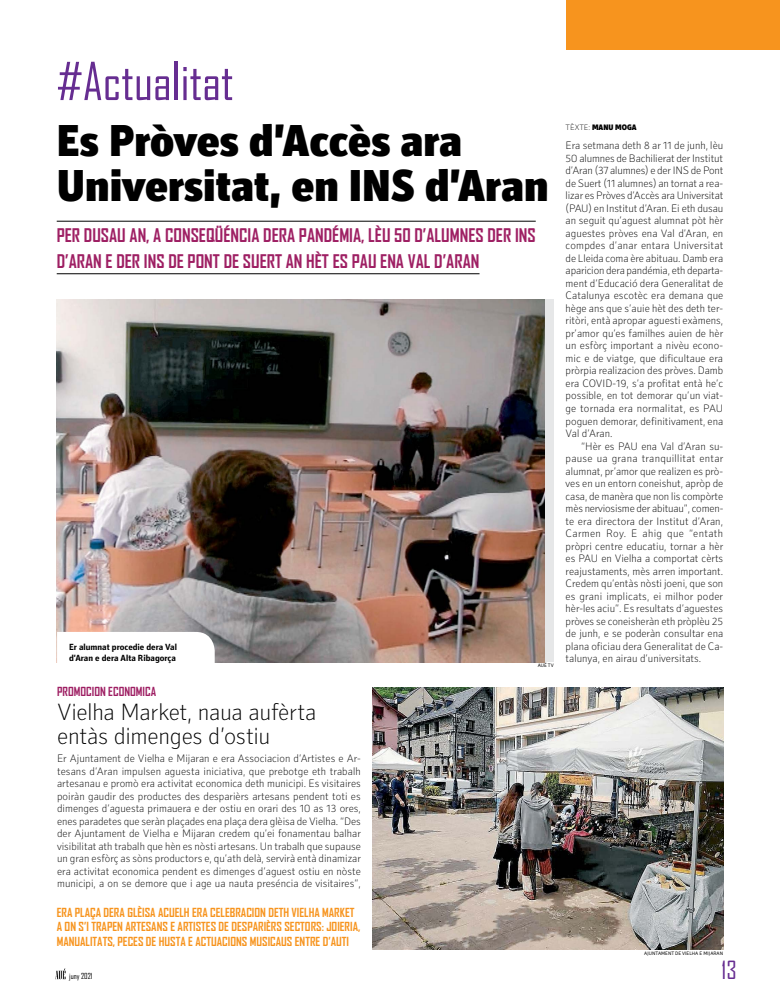
<style>
.page{position:relative;width:780px;height:1007px;background:#fff}
.page>*{position:absolute;margin:0;border:0;box-sizing:border-box;transform-origin:0 0}
.t1{font:50px "Agency FB";color:#662d91}
.t2{font:900 45px/45px "Secca Std";color:#000}
.t3{font:100 24px/24px "Secca Std";letter-spacing:-.015em;color:#000}
.t4{font:24px "Agency FB";color:#662d91}
.t5{font:700 18px/26px "Agency FB";color:#9e1f63}
.t6{font:700 12px "Agency FB";color:#f7941e}
.t7{font:700 12px "Agency FB";color:#9e1f63}
.t8{font:100 11px/12.5px "Secca Std";color:#000;text-align:justify}
.t9{font:700 9px/10.8px "Secca Std";color:#000}
.t10{font:900 8px "Secca Std";color:#000}
.t11{font:8px "Agency FB";color:#000}
.t12{font:5px "Secca Std";color:#000}
.s1{font-weight:100}
</style>
<div class="page">
<svg style="left:55px;top:968px;width:11px;height:11px"></svg>
<div style="left:566px;top:0;width:214px;height:49px;background:#f7941e"></div>
<img style="left:57px;top:299px;width:487px;height:363px">
<hr style="left:57px;top:221px;width:478px;height:1px;background:#000">
<hr style="left:57px;top:273px;width:422px;height:1px;background:#000">
<svg style="left:57px;top:631px;width:158px;height:32px"></svg>
<img style="left:372px;top:687px;width:351px;height:262px">
<h1 class="t1" style="left:57px;top:51px;width:178px">#Actualitat</h1>
<h2 class="t2" style="left:57px;top:120px;width:493px">Es Pròves d’Accès ara<br>Universitat, en INS d’Aran</h2>
<h3 class="t5" style="left:57px;top:221px;width:216px">PER DUSAU AN, A CONSEQÜÉNCIA DERA</h3>
<h3 class="t5" style="left:299px;top:221px;width:9px">PAND</h3>
<h3 class="t5" style="left:57px;top:221px;width:471px;text-indent:275px">ÉMIA, LÈU 50 D’ALUMNES DER INS<br>D’ARAN E DER INS DE PONT DE SUERT AN HÈT ES PAU ENA VAL D’ARAN</h3>
<p class="t9" style="left:69px;top:642px;width:109px">Er alumnat procedie dera Val d’Aran e dera Alta Ribagorça</p>
<p class="t7" style="left:57px;top:684px;width:100px">PROMOCION ECONOMICA</p>
<h3 class="t3" style="left:57px;top:701px;width:261px">Vielha Market, naua aufèrta entàs dimenges d’ostiu</h3>
<p class="t8" style="left:57px;top:752px;width:305px">Er Ajuntament de Vielha e Mijaran e era Associacion d’Artistes e Ar&shy;tesans d’Aran impulsen aguesta iniciativa, que prebotge eth trabalh artesanau e promò era activitat economica deth municipi. Es visitaires poiràn gaudir des productes des desparièrs artesans pendent toti es dimenges d’aguesta primauera e der ostiu en orari des 10 as 13 ores, enes paradetes que seràn plaçades ena plaça dera glèisa de Vielha. “Des der Ajuntament de Vielha e Mijaran credem qu’ei fonamentau balhar visibilitat ath trabalh que hèn es nòsti artesans. Un trabalh que supause un gran esfòrç as sòns productors e, qu’ath delà, servirà entà dinamizar era activitat economica pendent es dimenges d’aguest ostiu en nòste municipi, a on se demore que i age ua nauta preséncia de visitaires”,</p>
<p class="t6" style="left:57px;top:904px;width:53px">ERA PLAÇA DERA</p>
<p class="t6" style="left:127px;top:904px;width:147px">GLÈISA ACUELH ERA CELEBRACION DETH</p>
<p class="t6" style="left:291px;top:904px;width:59px">VIELHA MARKET</p>
<p class="t6" style="left:57px;top:919px;width:41px">A ON S’I TRAPEN</p>
<p class="t6" style="left:125px;top:919px;width:7px">ARTESANS</p>
<p class="t6" style="left:170px;top:919px;width:32px">EARTISTES</p>
<p class="t6" style="left:219px;top:919px;width:20px">DE DESPAR</p>
<p class="t6" style="left:264px;top:919px;width:98px">IÈRS SECTORS: JOIERIA,</p>
<p class="t6" style="left:57px;top:933px;width:14px">MANUA</p>
<p class="t6" style="left:86px;top:933px;width:13px">LITATS</p>
<p class="t6" style="left:113px;top:933px;width:53px">, PECESDEHUSTA</p>
<p class="t6" style="left:188px;top:933px;width:113px">E ACTUACIONS MUSICAUS ENTRE</p>
<p class="t6" style="left:323px;top:933px;width:28px">D’AUTI</p>
<p class="t11" style="left:69px;top:971px;width:25px">juny 2021</p>
<p class="t12" style="left:538px;top:662px;width:17px">AUÉ TV</p>
<p class="t10" style="left:565px;top:123px;width:73px"><span class="s1">TÈXTE:</span> MANU MOGA</p>
<p class="t8" style="left:565px;top:140px;width:159px">Era setmana deth 8 ar 11 de junh, lèu 50 alumnes de Bachilierat der Institut d’Aran (37 alumnes) e der INS de Pont de Suert (11 alumnes) an tornat a rea&shy;lizar es Pròves d’Accès ara Universitat (PAU) en Institut d’Aran. Ei eth dusau an seguit qu’aguest alumnat pòt hèr aguestes pròves ena Val d’Aran, en compdes d’anar entara Universitat de Lleida coma ère abituau. Damb era aparicion dera pandémia, eth departa&shy;ment d’Educació dera Generalitat de Catalunya escotèc era demana que hège ans que s’auie hèt des deth ter&shy;ritòri, entà apropar aguesti exàmens, pr’amor qu’es familhes auien de hèr un esfòrç important a nivèu econo&shy;mic e de viatge, que dificultaue era pròrpia realizacion des pròves. Damb era COVID-19, s’a profitat entà he’c possible, en tot demorar qu’un viat&shy;ge tornada era normalitat, es PAU poguen demorar, definitivament, ena Val d’Aran.</p>
<p class="t8" style="left:565px;top:440px;width:159px;text-indent:15px">“Hèr es PAU ena Val d’Aran su&shy;pause ua grana tranquillitat entar alumnat, pr’amor que realizen es prò&shy;ves en un entorn coneishut, apròp de casa, de manèra que non lis compòrte mès nerviosisme der abituau”, comen&shy;te era directora der Institut d’Aran, Carmen Roy. E ahig que “entath pròpri centre educatiu, tornar a hèr es PAU en Vielha a comportat cèrts reajustaments, mès arren important.<br>Credem qu’entàs nòsti joeni, que son es grani implicats, ei milhor poder hèr-les aciu”. Es resultats d’aguestes pròves se coneisheràn eth pròplèu 25 de junh, e se poderàn consultar ena plana oficiau dera Generalitat de Ca&shy;talunya, en airau d’universitats.</p>
<p class="t12" style="left:644px;top:950px;width:80px">AJU NTAMENT DE VIELHA E MIJARAN</p>
<h3 class="t4" style="left:721px;top:955px;width:16px">13</h3>
</div>
